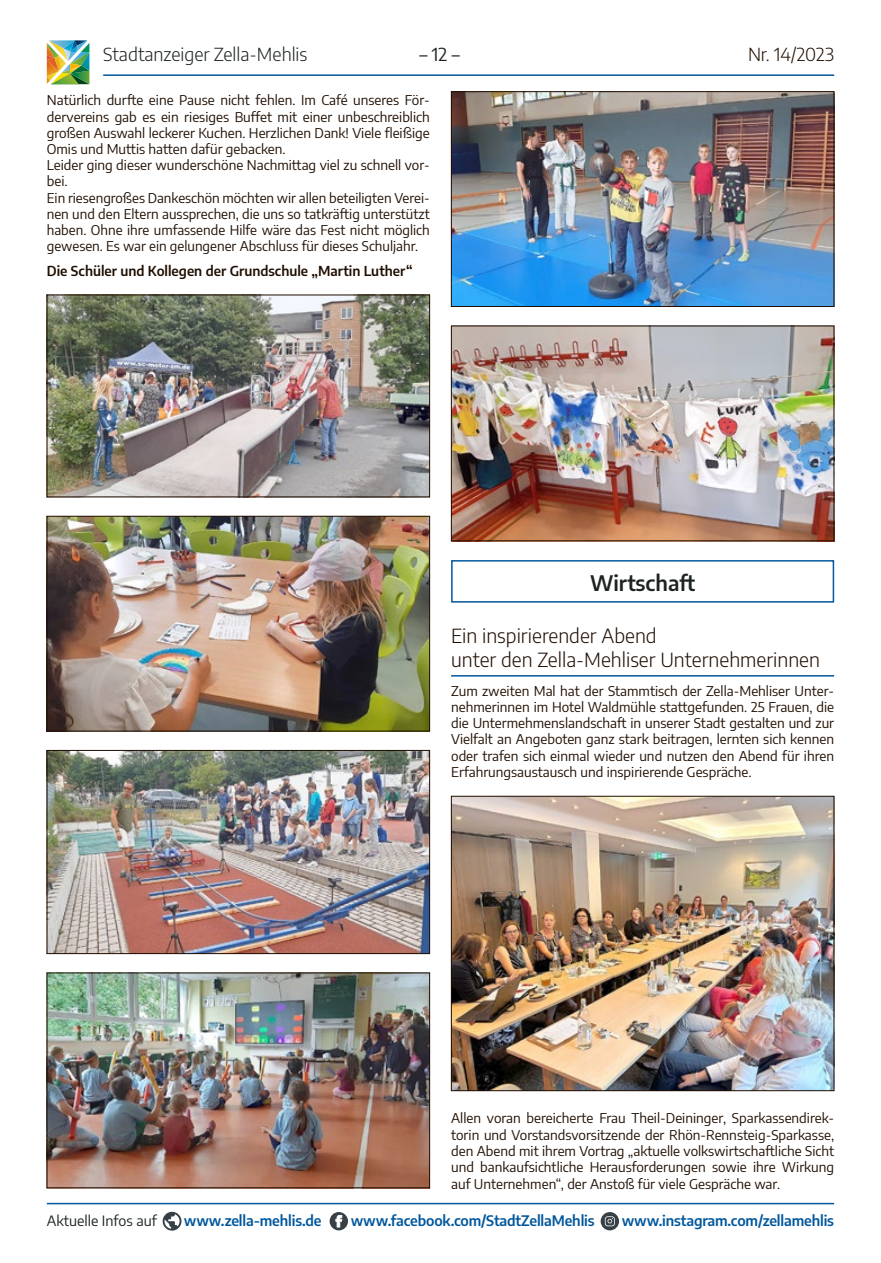
<style>
.page{position:relative;width:881px;height:1263px;background:#fff}
.page>*{position:absolute;margin:0;border:0;box-sizing:border-box;transform-origin:0 0}
.t1{font:600 21px "Encode Sans";color:#1c2321}
.t2{font:300 19.5px/23.5px "Encode Sans";color:#200e00}
.t3{font:300 18px "Encode Sans";color:#1c2321}
.t4{font:300 18px "Encode Sans";letter-spacing:-.01em;color:#200e00}
.t5{font:18px "Encode Sans";color:#1c2321}
.t6{font:600 14.25px "Encode Sans";letter-spacing:-.01em;color:#00579d}
.t7{font:14.25px "Encode Sans";color:#1c2321}
.t8{font:13.5px/16.2px "Encode Sans";color:#200e00;text-align:justify}
.t9{font:600 13.5px "Encode Sans";color:#200e00}
</style>
<div class="page">
<hr style="left:47px;top:1203px;width:786px;height:1px;background:#00579d">
<svg style="left:162px;top:1212px;width:19px;height:18px"></svg>
<svg style="left:329px;top:1212px;width:19px;height:18px"></svg>
<svg style="left:335px;top:1215px;width:7px;height:12px"></svg>
<svg style="left:600px;top:1212px;width:18px;height:18px"></svg>
<svg style="left:604px;top:1216px;width:10px;height:10px"></svg>
<img style="left:47px;top:40px;width:42px;height:44px">
<hr style="left:103px;top:74px;width:730px;height:2px;background:#00579d">
<hr style="left:451px;top:675px;width:382px;height:1px;background:#00579d">
<img style="left:453px;top:93px;width:378px;height:212px">
<div style="left:451px;top:91px;width:382px;height:216px;border:1px solid #200e00"></div>
<img style="left:453px;top:328px;width:378px;height:211px">
<div style="left:451px;top:326px;width:382px;height:215px;border:1px solid #200e00"></div>
<div style="left:451px;top:560px;width:382px;height:43px;border:2px solid #00579d"></div>
<img style="left:453px;top:798px;width:378px;height:291px">
<div style="left:451px;top:796px;width:382px;height:295px;border:1px solid #200e00"></div>
<img style="left:49px;top:297px;width:378px;height:198px">
<div style="left:47px;top:295px;width:382px;height:202px;border:1px solid #200e00"></div>
<img style="left:49px;top:518px;width:378px;height:211px">
<div style="left:47px;top:516px;width:382px;height:215px;border:1px solid #200e00"></div>
<img style="left:49px;top:752px;width:378px;height:200px">
<div style="left:47px;top:750px;width:382px;height:204px;border:1px solid #200e00"></div>
<img style="left:49px;top:975px;width:378px;height:211px">
<div style="left:47px;top:973px;width:382px;height:215px;border:1px solid #200e00"></div>
<h3 class="t3" style="left:103px;top:42px;width:206px">Stadtanzeiger Zella-Mehlis</h3>
<h3 class="t5" style="left:419px;top:42px;width:42px">– 12 –</h3>
<h3 class="t4" style="left:747px;top:42px;width:88px">Nr. 14/2023</h3>
<p class="t8" style="left:47px;top:92px;width:384px;text-align:left">Natürlich durfte eine Pause nicht fehlen. Im Café unseres För&shy;dervereins gab es ein riesiges Buffet mit einer unbeschreiblich großen Auswahl leckerer Kuchen. Herzlichen Dank! Viele fleißige Omis und Muttis hatten dafür gebacken.<br>Leider ging dieser wunderschöne Nachmittag viel zu schnell vor&shy;bei.<br>Ein riesengroßes Dankeschön möchten wir allen beteiligten Verei&shy;nen und den Eltern aussprechen, die uns so tatkräftig unterstützt haben. Ohne ihre umfassende Hilfe wäre das Fest nicht möglich gewesen. Es war ein gelungener Abschluss für dieses Schuljahr.</p>
<p class="t9" style="left:47px;top:261px;width:367px">Die Schüler und Kollegen der Grundschule „Martin Luther“</p>
<h1 class="t1" style="left:589px;top:568px;width:107px">Wirtschaft</h1>
<h2 class="t2" style="left:451px;top:623px;width:370px">Ein inspirierender Abend<br>unter den Zella-Mehliser Unternehmerinnen</h2>
<p class="t8" style="left:451px;top:682px;width:384px">Zum zweiten Mal hat der Stammtisch der Zella-Mehliser Unter&shy;nehmerinnen im Hotel Waldmühle stattgefunden. 25 Frauen, die die Untermehmenslandschaft in unserer Stadt gestalten und zur Vielfalt an Angeboten ganz stark beitragen, lernten sich kennen oder trafen sich einmal wieder und nutzen den Abend für ihren Erfahrungsaustausch und inspirierende Gespräche.</p>
<p class="t8" style="left:451px;top:1110px;width:384px">Allen voran bereicherte Frau Theil-Deininger, Sparkassendirek&shy;torin und Vorstandsvorsitzende der Rhön-Rennsteig-Sparkasse, den Abend mit ihrem Vortrag „aktuelle volkswirtschaftliche Sicht und bankaufsichtliche Herausforderungen sowie ihre Wirkung auf Unternehmen“, der Anstoß für viele Gespräche war.</p>
<p class="t7" style="left:47px;top:1211px;width:111px">Aktuelle Infos auf</p>
<p class="t6" style="left:184px;top:1210px;width:139px">www.zella-mehlis.de</p>
<p class="t6" style="left:350px;top:1210px;width:245px">www.facebook.com/StadtZellaMehlis</p>
<p class="t6" style="left:621px;top:1210px;width:214px">www.instagram.com/zellamehlis</p>
</div>
